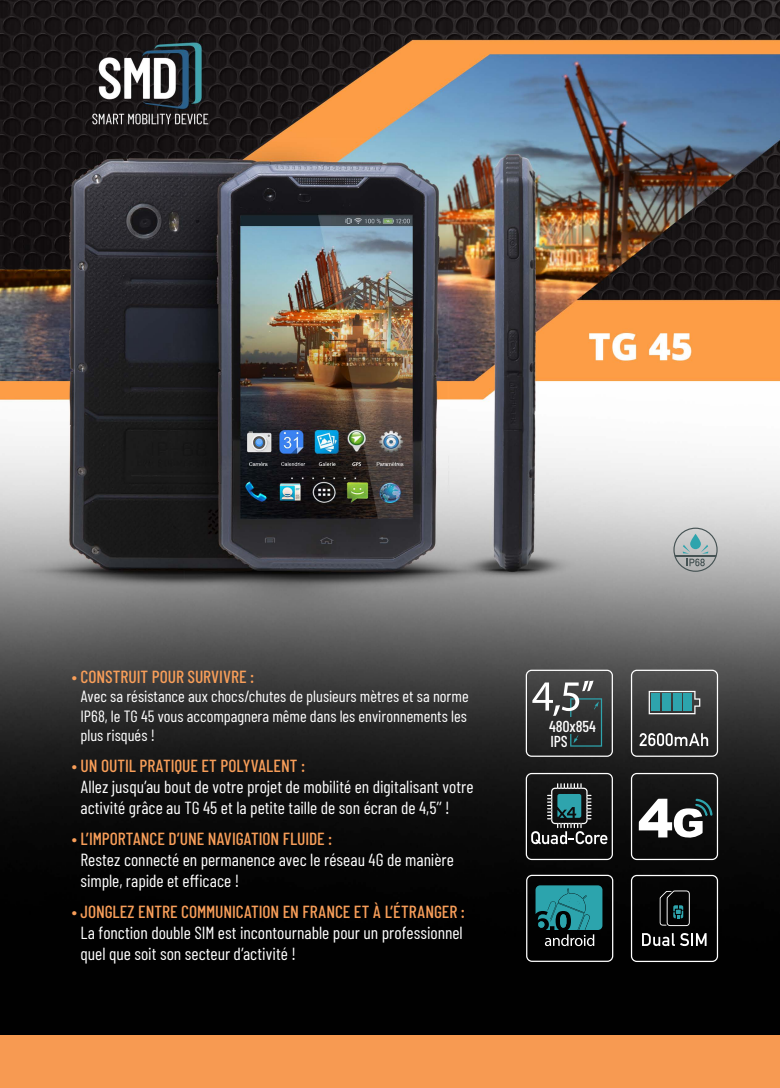
<style>
.page{position:relative;width:780px;height:1088px;background:#fff}
.page>*{position:absolute;margin:0;border:0;box-sizing:border-box;transform-origin:0 0}
.t1{font:17.5px/21px "Barlow Condensed";color:#fff}
.t2{font:500 17.5px "Barlow Condensed";color:#f89e59}
.t3{font:16.25px/19.5px "Barlow Condensed";color:#fff;text-align:justify}
.t4{font:500 15.88px/14.9px "Barlow Condensed";color:#fff}
</style>
<div class="page">
<img style="left:0;top:0;width:780px;height:1036px">
<svg style="left:631px;top:670px;width:87px;height:87px;background:#505151"></svg>
<div style="left:651px;top:694px;width:9px;height:17px;background:#2ea4ad"></div>
<div style="left:662px;top:694px;width:8px;height:17px;background:#2ea4ad"></div>
<div style="left:672px;top:694px;width:9px;height:17px;background:#2ea4ad"></div>
<div style="left:683px;top:694px;width:9px;height:17px;background:#2ca4ad"></div>
<svg style="left:525px;top:670px;width:88px;height:87px;background:#4a4c4d"></svg>
<svg style="left:673px;top:528px;width:44px;height:44px;background:#a6b0b1"></svg>
<hr style="left:675px;top:556px;width:40px;height:1px;background:#465354">
<svg style="left:631px;top:773px;width:87px;height:87px"></svg>
<svg style="left:631px;top:875px;width:87px;height:87px;background:#1f2020"></svg>
<svg style="left:525px;top:773px;width:88px;height:87px;background:#313839"></svg>
<svg style="left:526px;top:875px;width:87px;height:87px;background:#224b4e"></svg>
<div style="left:0;top:1036px;width:780px;height:52px;background:#f79a52"></div>
<p class="t2" style="left:72px;top:665px;width:184px">• CONSTRUIT POUR SURVIVRE :</p>
<p class="t3" style="left:81px;top:686px;width:389px">Avec sa résistance aux chocs/chutes de plusieurs mètres et sa norme IP68, le TG 45 vous accompagnera même dans les environnements les plus risqués !</p>
<p class="t2" style="left:72px;top:755px;width:235px">• UN OUTIL PRATIQUE ET POLYVALENT :</p>
<p class="t1" style="left:81px;top:776px;width:394px">Allez jusqu’au bout de votre projet de mobilité en digitalisant votre activité grâce au TG 45 et la petite taille de son écran de 4,5’’ !</p>
<p class="t2" style="left:72px;top:828px;width:262px">• L’IMPORTANCE D’UNE NAVIGATION FLUIDE :</p>
<p class="t1" style="left:81px;top:849px;width:375px">Restez connecté en permanence avec le réseau 4G de manière simple, rapide et efficace !</p>
<p class="t2" style="left:72px;top:901px;width:394px">• JONGLEZ ENTRE COMMUNICATION EN FRANCE ET À L’ÉTRANGER :</p>
<p class="t1" style="left:81px;top:922px;width:383px">La fonction double SIM est incontournable pour un professionnel quel que soit son secteur d’activité !</p>
<p class="t4" style="left:549px;top:718px;width:48px">480x854<br>IPS</p>
</div>
